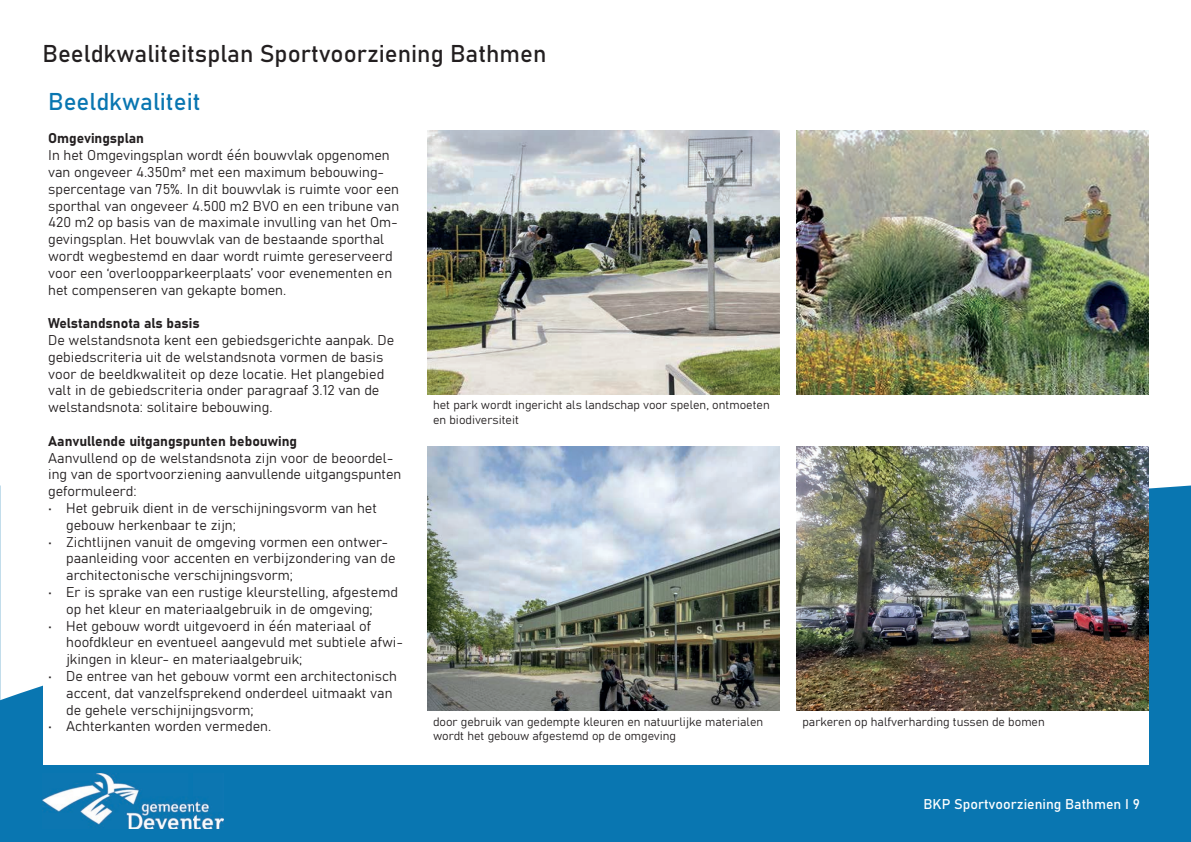
<style>
.page{position:relative;width:1191px;height:842px;background:#fff}
.page>*{position:absolute;margin:0;border:0;box-sizing:border-box;transform-origin:0 0}
.t1{font:24px "Bahnschrift";color:#231f20}
.t2{font:24px "Bahnschrift";color:#0976b1}
.t3{font:14px/16.8px "Bahnschrift";color:#231f20}
.t4{font:14px "Bahnschrift";color:#fff}
.t5{font:12px/14.4px "Bahnschrift";color:#231f20}
</style>
<div class="page">
<svg style="left:0;top:485px;width:1191px;height:357px;background:#1e81b7"></svg>
<img style="left:43px;top:774px;width:180px;height:55px">
<div style="left:43px;top:43px;width:1105px;height:722px;background:#fff"></div>
<img style="left:427px;top:130px;width:352px;height:264px">
<img style="left:796px;top:130px;width:352px;height:264px">
<img style="left:427px;top:447px;width:352px;height:264px">
<img style="left:796px;top:447px;width:352px;height:263px">
<h1 class="t1" style="left:43px;top:35px;width:505px">Beeldkwaliteitsplan Sportvoorziening Bathmen</h1>
<h1 class="t2" style="left:48px;top:83px;width:154px">Beeldkwaliteit</h1>
<p class="t3" style="left:48px;top:129px;width:352px">Omgevingsplan<br>In het Omgevingsplan wordt één bouwvlak opgenomen van ongeveer 4.350m² met een maximum bebouwing&shy;spercentage van 75%. In dit bouwvlak is ruimte voor een sporthal van ongeveer 4.500 m2 BVO en een tribune van 420 m2 op basis van de maximale invulling van het Om&shy;gevingsplan. Het bouwvlak van de bestaande sporthal wordt wegbestemd en daar wordt ruimte gereserveerd voor een ‘overloopparkeerplaats’ voor evenementen en het compenseren van gekapte bomen.</p>
<p class="t3" style="left:48px;top:314px;width:347px">Welstandsnota als basis<br>De welstandsnota kent een gebiedsgerichte aanpak. De gebiedscriteria uit de welstandsnota vormen de basis voor de beeldkwaliteit op deze locatie. Het plangebied valt in de gebiedscriteria onder paragraaf 3.12 van de welstandsnota: solitaire bebouwing.</p>
<p class="t3" style="left:48px;top:431px;width:355px">Aanvullende uitgangspunten bebouwing<br>Aanvullend op de welstandsnota zijn voor de beoordel&shy;ing van de sportvoorziening aanvullende uitgangspunten geformuleerd:</p>
<p class="t3" style="left:66px;top:499px;width:312px;text-indent:-18px">• Het gebruik dient in de verschijningsvorm van het gebouw herkenbaar te zijn;</p>
<p class="t3" style="left:66px;top:532px;width:331px;text-indent:-18px">• Zichtlijnen vanuit de omgeving vormen een ontwer&shy;paanleiding voor accenten en verbijzondering van de architectonische verschijningsvorm;</p>
<p class="t3" style="left:48px;top:583px;width:351px;text-align:center">• Er is sprake van een rustige kleurstelling, afgestemd op het kleur en materiaalgebruik in de omgeving;</p>
<p class="t3" style="left:66px;top:616px;width:338px;text-indent:-18px">• Het gebouw wordt uitgevoerd in één materiaal of hoofdkleur en eventueel aangevuld met subtiele afwi&shy;jkingen in kleur- en materiaalgebruik;</p>
<p class="t3" style="left:66px;top:667px;width:332px;text-indent:-18px">• De entree van het gebouw vormt een architectonisch accent, dat vanzelfsprekend onderdeel uitmaakt van de gehele verschijnijngsvorm;</p>
<p class="t3" style="left:48px;top:717px;width:224px">• Achterkanten worden vermeden.</p>
<p class="t5" style="left:433px;top:397px;width:338px">het park wordt ingericht als landschap voor spelen, ontmoeten en biodiversiteit</p>
<p class="t5" style="left:433px;top:713px;width:332px">door gebruik van gedempte kleuren en natuurlijke materialen wordt het gebouw afgestemd op de omgeving</p>
<p class="t5" style="left:802px;top:713px;width:244px">parkeren op halfverharding tussen de bomen</p>
<p class="t4" style="left:923px;top:794px;width:218px">BKP Sportvoorziening Bathmen I 9</p>
</div>
